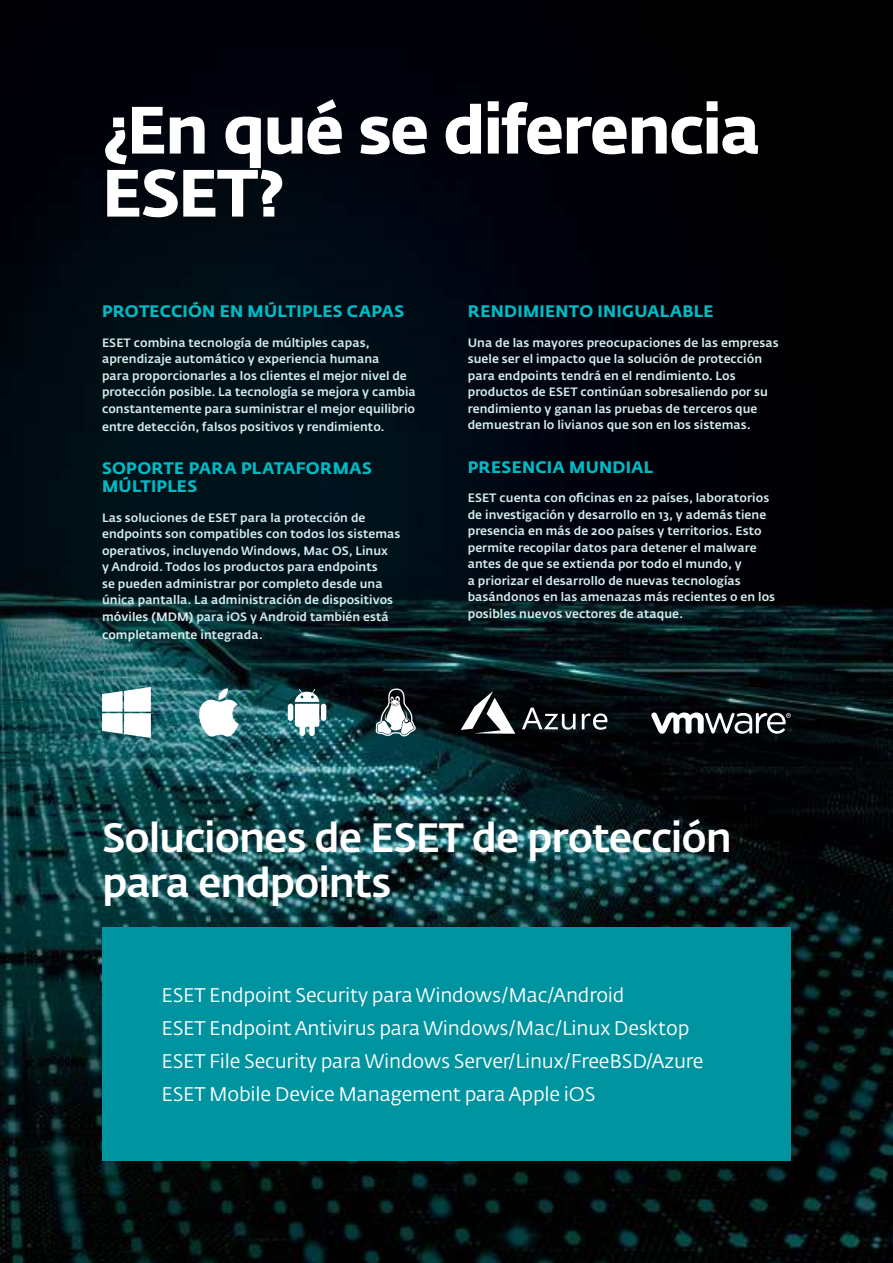
<style>
.page{position:relative;width:893px;height:1263px;background:#fff}
.page>*{position:absolute;margin:0;border:0;box-sizing:border-box;transform-origin:0 0}
.t1{font:700 66px/63px "Fedra Sans Alt Pro";letter-spacing:-.03em;color:#fff}
.t2{font:500 40.5px/45px "Fedra Sans Alt Pro";letter-spacing:-.025em;color:#fff}
.t3{font:19.5px/33px "Fedra Sans Alt Pro";letter-spacing:-.01em;color:#fff}
.t4{font:700 16.5px/18px "Fedra Sans Alt Pro";letter-spacing:.015em;color:#00bac6}
.t5{font:500 12px/16.5px "Fedra Sans Alt Pro";letter-spacing:.005em;color:#d5eef0}
</style>
<div class="page">
<img style="left:0;top:0;width:893px;height:1263px">
<svg style="left:198px;top:688px;width:41px;height:49px"></svg>
<svg style="left:288px;top:689px;width:38px;height:47px"></svg>
<svg style="left:461px;top:691px;width:54px;height:43px"></svg>
<svg style="left:522px;top:708px;width:54px;height:22px"></svg>
<svg style="left:582px;top:713px;width:25px;height:17px"></svg>
<div style="left:102px;top:928px;width:689px;height:233px;background:#0094a1"></div>
<svg style="left:102px;top:687px;width:49px;height:51px"></svg>
<svg style="left:375px;top:688px;width:41px;height:48px"></svg>
<svg style="left:651px;top:712px;width:140px;height:22px"></svg>
<h1 class="t1" style="left:102px;top:99px;width:661px">¿En qué se diferencia<br>ESET?</h1>
<h3 class="t4" style="left:102px;top:303px;width:304px">PROTECCIÓN EN MÚLTIPLES CAPAS</h3>
<p class="t5" style="left:102px;top:334px;width:315px">ESET combina tecnología de múltiples capas, aprendizaje automático y experiencia humana<br>para proporcionarles a los clientes el mejor nivel de protección posible. La tecnología se mejora y cambia constantemente para suministrar el mejor equilibrio</p>
<p class="t5" style="left:102px;top:418px;width:284px">entre detección, falsos positivos y rendimiento.</p>
<h3 class="t4" style="left:102px;top:459px;width:271px">SOPORTE PARA PLATAFORMAS<br>MÚLTIPLES</h3>
<p class="t5" style="left:102px;top:509px;width:300px">Las soluciones de ESET para la protección de endpoints son compatibles con todos los sistemas operativos, incluyendo Windows, Mac OS, Linux<br>y Android. Todos los productos para endpoints<br>se pueden administrar por completo desde una única pantalla. La administración de dispositivos móviles (MDM) para iOS y Android también está</p>
<p class="t5" style="left:102px;top:626px;width:162px">completamente integrada.</p>
<h3 class="t4" style="left:468px;top:303px;width:247px">RENDIMIENTO INIGUALABLE</h3>
<p class="t5" style="left:468px;top:334px;width:312px">Una de las mayores preocupaciones de las empresas suele ser el impacto que la solución de protección para endpoints tendrá en el rendimiento. Los productos de ESET continúan sobresaliendo por su rendimiento y ganan las pruebas de terceros que demuestran lo livianos que son en los sistemas.</p>
<h3 class="t4" style="left:468px;top:458px;width:187px">PRESENCIA MUNDIAL</h3>
<p class="t5" style="left:468px;top:489px;width:309px">ESET cuenta con oficinas en 22 países, laboratorios de investigación y desarrollo en 13, y además tiene presencia en más de 200 países y territorios. Esto permite recopilar datos para detener el malware antes de que se extienda por todo el mundo, y<br>a priorizar el desarrollo de nuevas tecnologías basándonos en las amenazas más recientes o en los posibles nuevos vectores de ataque.</p>
<h2 class="t2" style="left:102px;top:816px;width:631px">Soluciones de ESET de protección para endpoints</h2>
<h3 class="t3" style="left:162px;top:979px;width:543px">ESET Endpoint Security para Windows/Mac/Android<br>ESET Endpoint Antivirus para Windows/Mac/Linux Desktop ESET File Security para Windows Server/Linux/FreeBSD/Azure ESET Mobile Device Management para Apple iOS</h3>
</div>
